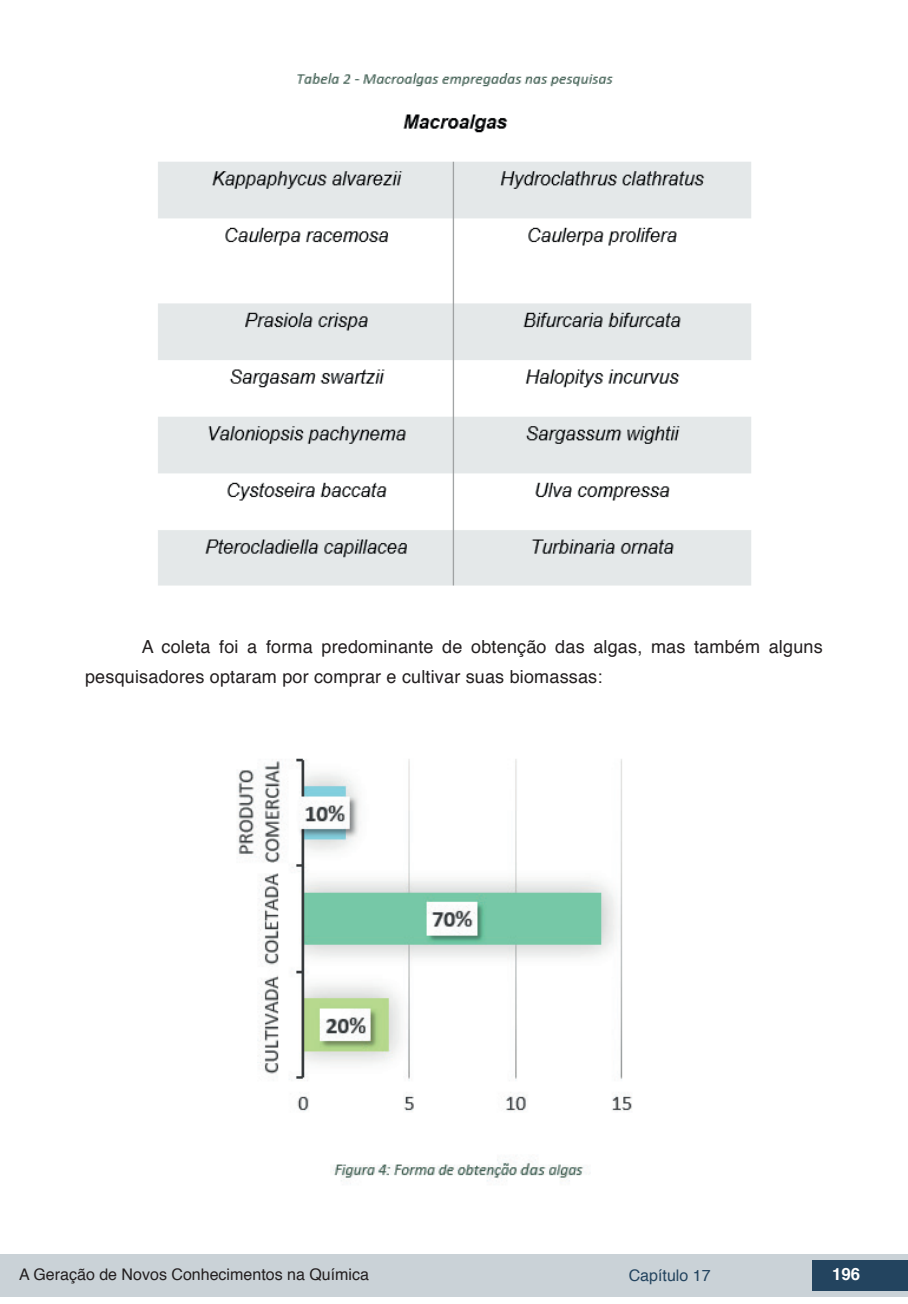
<style>
.page{position:relative;width:908px;height:1304px;background:#fff}
.page>*{position:absolute;margin:0;border:0;box-sizing:border-box;transform-origin:0 0}
.t1{font:18px/30px "Helvetica";letter-spacing:.01em;color:#231f20}
.t2{font:700 16.8px "Helvetica";color:#fff}
.t3{font:16px "Helvetica";color:#231f20}
.t4{font:16px "Helvetica";color:#23445f}
</style>
<div class="page">
<div style="left:0;top:1254px;width:906px;height:43px;background:#cad2d7"></div>
<div style="left:812px;top:1261px;width:95px;height:30px;background:#23445f"></div>
<img style="left:158px;top:74px;width:593px;height:512px">
<img style="left:237px;top:758px;width:395px;height:423px">
<p class="t1" style="left:85px;top:632px;width:738px;text-indent:57px">A coleta foi a forma predominante de obtenção das algas, mas também alguns pesquisadores optaram por comprar e cultivar suas biomassas:</p>
<p class="t3" style="left:19px;top:1262px;width:351px">A Geração de Novos Conhecimentos na Química</p>
<p class="t4" style="left:628px;top:1263px;width:83px">Capítulo 17</p>
<p class="t2" style="left:831px;top:1261px;width:30px">196</p>
</div>
